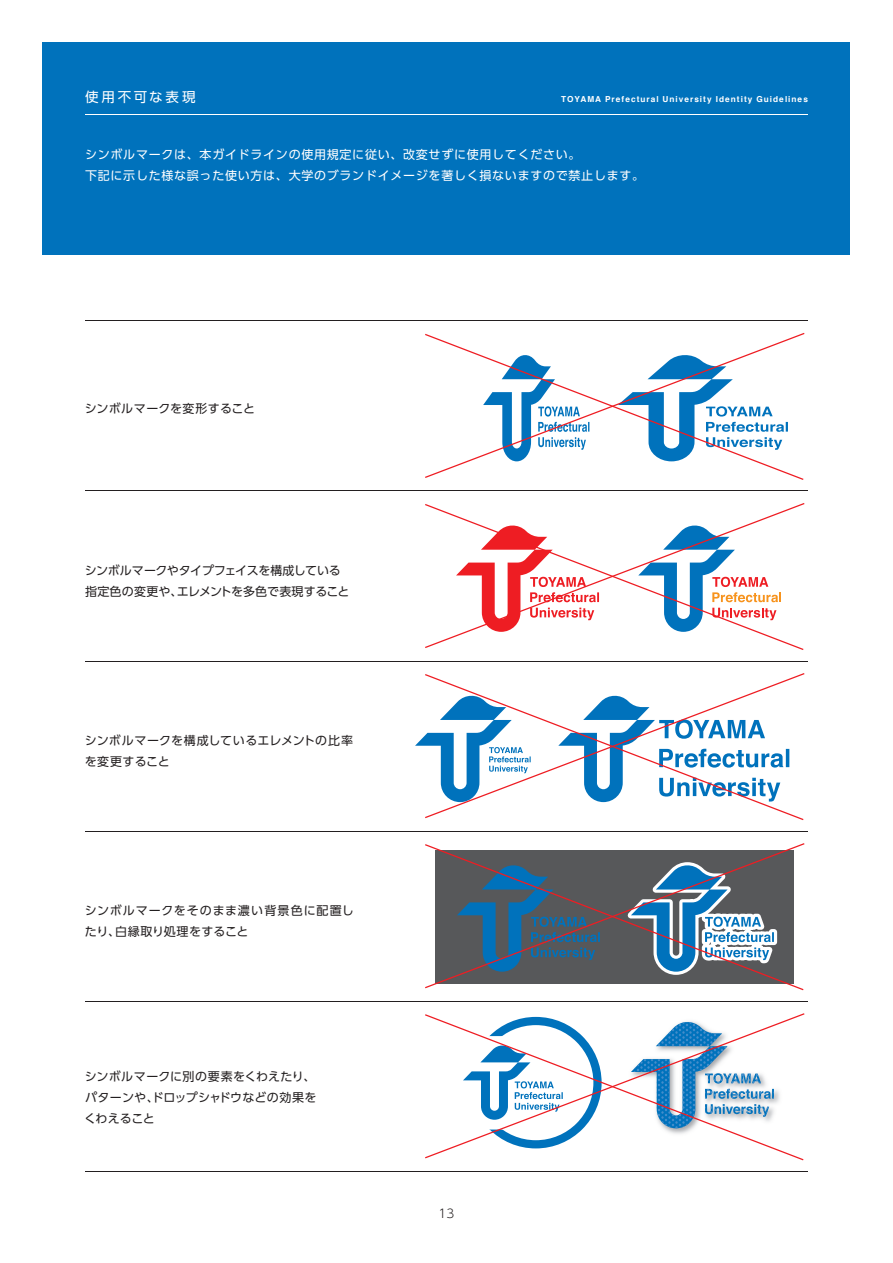
<style>
.page{position:relative;width:893px;height:1263px;background:#fff}
.page>*{position:absolute;margin:0;border:0;box-sizing:border-box;transform-origin:0 0}
.t1{font:13.5px "UD Shin Go Pro";letter-spacing:.205em;color:#fff}
.t2{font:12px/21px "UD Shin Go Pro";letter-spacing:.01em;color:#231f20}
.t3{font:12px/21px "UD Shin Go Pro";letter-spacing:.06em;color:#fff}
.t4{font:12px/21px "UD Shin Go Pro";letter-spacing:-.02em;color:#231f20}
.t5{font:12px/21px "UD Shin Go Pro";letter-spacing:.06em;color:#231f20}
.t6{font:300 12px "UD Shin Go Pro";color:#231f20}
.t7{font:700 8.25px "Helvetica";letter-spacing:.125em;color:#fff}
</style>
<div class="page">
<div style="left:43px;top:43px;width:807px;height:212px;background:#0072bc"></div>
<hr style="left:85px;top:320px;width:723px;height:1px;background:#231f20">
<hr style="left:85px;top:490px;width:723px;height:1px;background:#231f20">
<hr style="left:85px;top:661px;width:723px;height:1px;background:#231f20">
<hr style="left:85px;top:831px;width:723px;height:1px;background:#231f20">
<hr style="left:85px;top:1001px;width:723px;height:1px;background:#231f20">
<hr style="left:85px;top:1171px;width:723px;height:1px;background:#231f20">
<svg style="left:415px;top:735px;width:10px;height:11px"></svg>
<svg style="left:425px;top:333px;width:379px;height:145px"></svg>
<svg style="left:425px;top:843px;width:379px;height:145px;fill:#57585a"></svg>
<svg style="left:425px;top:1013px;width:379px;height:145px"></svg>
<svg style="left:425px;top:503px;width:379px;height:145px"></svg>
<svg style="left:425px;top:673px;width:379px;height:145px"></svg>
<hr style="left:85px;top:114px;width:723px;height:1px;background:#fff">
<p class="t1" style="left:85px;top:86px;width:112px">使用不可な表現</p>
<p class="t7" style="left:561px;top:92px;width:248px">TOYAMA Prefectural University Identity Guidelines</p>
<p class="t3" style="left:85px;top:144px;width:560px">シンボルマークは、本ガイドラインの使用規定に従い、改変せずに使用してください。<br>下記に示した様な誤った使い方は、大学のブランドイメージを著しく損ないますので禁止します。</p>
<p class="t2" style="left:85px;top:398px;width:172px">シンボルマークを変形すること</p>
<p class="t4" style="left:85px;top:560px;width:266px">シンボルマークやタイプフェイスを構成している指定色の変更や、エレメントを多色で表現すること</p>
<p class="t2" style="left:85px;top:730px;width:270px">シンボルマークを構成しているエレメントの比率を変更すること</p>
<p class="t5" style="left:85px;top:900px;width:271px">シンボルマークをそのまま濃い背景色に配置したり、白縁取り処理をすること</p>
<p class="t2" style="left:84px;top:1066px;width:234px;text-align:justify">シンボルマークに別の要素をくわえたり、パターンや、ドロップシャドウなどの効果をくわえること</p>
<p class="t6" style="left:439px;top:1204px;width:17px">13</p>
</div>
